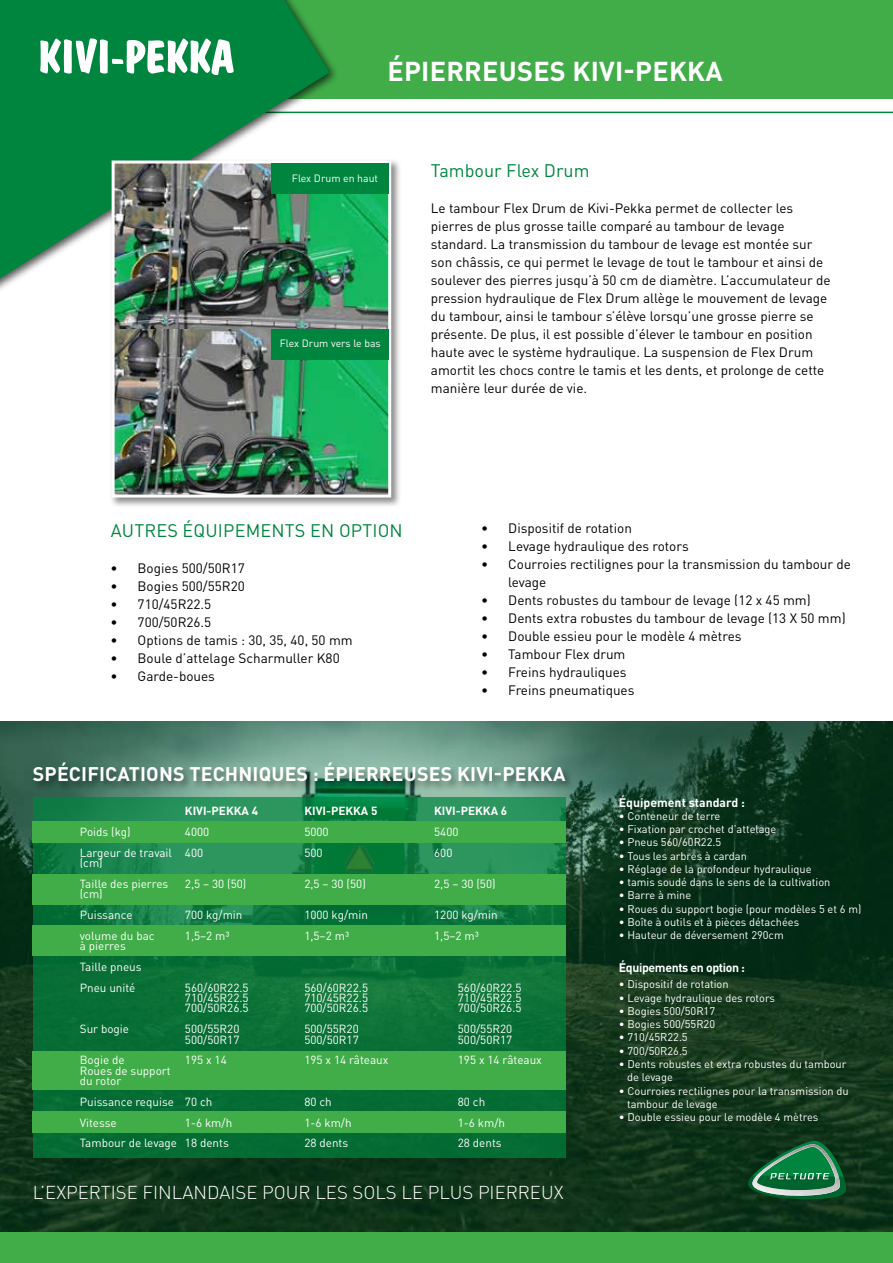
<style>
.page{position:relative;width:893px;height:1263px;background:#fff}
.page>*{position:absolute;margin:0;border:0;box-sizing:border-box;transform-origin:0 0}
.t1{font:300 40.5px/48.6px "DINOT";color:#fff}
.t2{font:700 27px "DINOT";letter-spacing:.01em;color:#fff}
.t3{font:700 19.5px "DINOT";letter-spacing:.01em;color:#fff}
.t4{font:300 18.45px "DINOT";color:#fff}
.t5{font:18px "DINOT";letter-spacing:.01em;color:#00853f}
.t6{font:13.5px/18px "DINOT";color:#000}
.t7{font:700 12.3px "DINOT";letter-spacing:-.03em;color:#fff}
.t8{font:700 12.3px "DINOT";color:#fff}
.t9{font:11.7px/20.7px "DINOT";color:#fff}
.t10{font:700 11.7px "DINOT";color:#fff}
.t11{font:11.1px/13.2px "DINOT";color:#fff}
.t12{font:10.5px "DINOT";color:#fff}
</style>
<div class="page">
<svg style="left:340px;top:0;width:553px;height:113px;background:#55b55d"></svg>
<svg style="left:0;top:0;width:330px;height:278px;background:#269559"></svg>
<svg style="left:40px;top:38px;width:194px;height:37px"></svg>
<img style="left:0;top:721px;width:893px;height:511px">
<div style="left:0;top:1232px;width:893px;height:31px;background:#41ad49"></div>
<div style="left:110px;top:159px;width:291px;height:348px;background:#000;opacity:.45"></div>
<img style="left:116px;top:165px;width:271px;height:328px">
<div style="left:112px;top:161px;width:279px;height:336px;border:3px solid #fff"></div>
<div style="left:271px;top:163px;width:117px;height:31px;background:#00853f"></div>
<div style="left:271px;top:329px;width:117px;height:30px;background:#00853f"></div>
<svg style="left:33px;top:798px;width:533px;height:360px;background:#0f773d"></svg>
<div style="left:33px;top:821px;width:533px;height:21px;background:#41ad49"></div>
<div style="left:33px;top:1111px;width:533px;height:21px;background:#41ad49"></div>
<div style="left:33px;top:874px;width:533px;height:30px;background:#41ad49"></div>
<div style="left:33px;top:925px;width:533px;height:30px;background:#41ad49"></div>
<div style="left:33px;top:1051px;width:533px;height:39px;background:#41ad49"></div>
<div style="left:32px;top:761px;width:543px;height:30px;background:#000;opacity:.45"></div>
<svg style="left:747px;top:1139px;width:103px;height:65px;background:#266943"></svg>
<h2 class="t2" style="left:387px;top:52px;width:337px">ÉPIERREUSES KIVI-PEKKA</h2>
<p class="t12" style="left:292px;top:171px;width:88px">Flex Drum en haut</p>
<p class="t12" style="left:280px;top:336px;width:102px">Flex Drum vers le bas</p>
<h3 class="t5" style="left:431px;top:159px;width:160px">Tambour Flex Drum</h3>
<p class="t6" style="left:431px;top:199px;width:401px">Le tambour Flex Drum de Kivi-Pekka permet de collecter les pierres de plus grosse taille comparé au tambour de levage standard. La transmission du tambour de levage est montée sur son châssis, ce qui permet le levage de tout le tambour et ainsi de soulever des pierres jusqu’à 50 cm de diamètre. L’accumulateur de pression hydraulique de Flex Drum allège le mouvement de levage du tambour, ainsi le tambour s’élève lorsqu’une grosse pierre se présente. De plus, il est possible d’élever le tambour en position haute avec le système hydraulique. La suspension de Flex Drum amortit les chocs contre le tamis et les dents, et prolonge de cette manière leur durée de vie.</p>
<h3 class="t5" style="left:111px;top:518px;width:294px">AUTRES ÉQUIPEMENTS EN OPTION</h3>
<p class="t6" style="left:111px;top:558px;width:136px">• Bogies 500/50R17</p>
<p class="t6" style="left:111px;top:576px;width:136px">• Bogies 500/55R20</p>
<p class="t6" style="left:111px;top:594px;width:102px">• 710/45R22.5</p>
<p class="t6" style="left:111px;top:612px;width:102px">• 700/50R26.5</p>
<p class="t6" style="left:111px;top:630px;width:244px">• Options de tamis : 30, 35, 40, 50 mm</p>
<p class="t6" style="left:111px;top:648px;width:231px">• Boule d’attelage Scharmuller K80</p>
<p class="t6" style="left:111px;top:666px;width:106px">• Garde-boues</p>
<p class="t6" style="left:481px;top:519px;width:152px">• Dispositif de rotation</p>
<p class="t6" style="left:481px;top:537px;width:209px">• Levage hydraulique des rotors</p>
<p class="t6" style="left:508px;top:555px;width:344px;text-indent:-27px">• Courroies rectilignes pour la transmission du tambour de levage</p>
<p class="t6" style="left:481px;top:591px;width:331px">• Dents robustes du tambour de levage (12 x 45 mm)</p>
<p class="t6" style="left:481px;top:609px;width:366px">• Dents extra robustes du tambour de levage (13 X 50 mm)</p>
<p class="t6" style="left:481px;top:627px;width:262px">• Double essieu pour le modèle 4 mètres</p>
<p class="t6" style="left:481px;top:645px;width:146px">• Tambour Flex drum</p>
<p class="t6" style="left:481px;top:663px;width:147px">• Freins hydrauliques</p>
<p class="t6" style="left:481px;top:681px;width:155px">• Freins pneumatiques</p>
<h1 class="t1" style="left:97px;top:741px;width:660px">SUOMALAISTA OSAAMISTA SUOMEN<br>KIVISIMMILTÄ PELLOILTA.</h1>
<h3 class="t3" style="left:33px;top:761px;width:534px">SPÉCIFICATIONS TECHNIQUES : ÉPIERREUSES KIVI-PEKKA</h3>
<p class="t10" style="left:185px;top:803px;width:75px">KIVI-PEKKA 4</p>
<p class="t10" style="left:304px;top:803px;width:75px">KIVI-PEKKA 5</p>
<p class="t10" style="left:434px;top:803px;width:75px">KIVI-PEKKA 6</p>
<p class="t9" style="left:80px;top:821px;width:52px">Poids (kg)</p>
<p class="t9" style="left:185px;top:821px;width:26px">4000</p>
<p class="t9" style="left:304px;top:821px;width:26px">5000</p>
<p class="t9" style="left:434px;top:821px;width:26px">5400</p>
<p class="t9" style="left:80px;top:841px;width:125px">Largeur de travail 400</p>
<p class="t9" style="left:304px;top:841px;width:20px">500</p>
<p class="t9" style="left:434px;top:841px;width:20px">600</p>
<p class="t9" style="left:80px;top:852px;width:90px">(cm)<br>Taille des pierres</p>
<p class="t8" style="left:619px;top:794px;width:128px">Équipement standard :</p>
<p class="t11" style="left:619px;top:809px;width:103px">• Conteneur de terre</p>
<p class="t11" style="left:619px;top:822px;width:159px">• Fixation par crochet d’attelage</p>
<p class="t11" style="left:619px;top:835px;width:104px">• Pneus 560/60R22.5</p>
<p class="t11" style="left:619px;top:849px;width:130px">• Tous les arbres à cardan</p>
<p class="t11" style="left:619px;top:862px;width:194px">• Réglage de la profondeur hydraulique</p>
<p class="t11" style="left:619px;top:875px;width:213px">• tamis soudé dans le sens de la cultivation</p>
<p class="t11" style="left:619px;top:888px;width:74px">• Barre à mine</p>
<p class="t11" style="left:619px;top:902px;width:244px">• Roues du support bogie (pour modèles 5 et 6 m)</p>
<p class="t11" style="left:619px;top:915px;width:182px">• Boîte à outils et à pièces détachées</p>
<p class="t11" style="left:619px;top:928px;width:166px">• Hauteur de déversement 290cm</p>
<p class="t7" style="left:619px;top:959px;width:128px">Équipements en option :</p>
<p class="t11" style="left:619px;top:977px;width:111px">• Dispositif de rotation</p>
<p class="t11" style="left:619px;top:991px;width:158px">• Levage hydraulique des rotors</p>
<p class="t11" style="left:619px;top:1004px;width:98px">• Bogies 500/50R17</p>
<p class="t11" style="left:619px;top:1017px;width:98px">• Bogies 500/55R20</p>
<p class="t11" style="left:619px;top:1030px;width:70px">• 710/45R22.5</p>
<p class="t11" style="left:619px;top:1044px;width:70px">• 700/50R26.5</p>
<p class="t11" style="left:627px;top:1057px;width:221px;text-indent:-8px">• Dents robustes et extra robustes du tambour de levage</p>
<p class="t11" style="left:627px;top:1083px;width:223px;text-indent:-8px">• Courroies rectilignes pour la transmission du tambour de levage</p>
<p class="t11" style="left:619px;top:1110px;width:201px">• Double essieu pour le modèle 4 mètres</p>
<p class="t9" style="left:185px;top:873px;width:63px">2,5 – 30 (50)</p>
<p class="t9" style="left:304px;top:873px;width:63px">2,5 – 30 (50)</p>
<p class="t9" style="left:434px;top:873px;width:63px">2,5 – 30 (50)</p>
<p class="t9" style="left:80px;top:883px;width:54px">(cm)<br>Puissance</p>
<p class="t9" style="left:185px;top:904px;width:59px">700 kg/min</p>
<p class="t9" style="left:304px;top:904px;width:65px">1000 kg/min</p>
<p class="t9" style="left:434px;top:904px;width:65px">1200 kg/min</p>
<p class="t9" style="left:80px;top:925px;width:76px">volume du bac</p>
<p class="t9" style="left:185px;top:925px;width:46px">1,5–2 m³</p>
<p class="t9" style="left:304px;top:925px;width:46px">1,5–2 m³</p>
<p class="t9" style="left:434px;top:925px;width:46px">1,5–2 m³</p>
<p class="t9" style="left:80px;top:935px;width:63px">à pierres<br>Taille pneus<br>Pneu unité</p>
<p class="t9" style="left:185px;top:976px;width:65px">560/60R22.5</p>
<p class="t9" style="left:304px;top:976px;width:65px">560/60R22.5</p>
<p class="t9" style="left:458px;top:976px;width:65px">560/60R22.5</p>
<p class="t9" style="left:185px;top:987px;width:65px">710/45R22.5</p>
<p class="t9" style="left:304px;top:987px;width:65px">710/45R22.5</p>
<p class="t9" style="left:458px;top:987px;width:65px">710/45R22.5</p>
<p class="t9" style="left:185px;top:997px;width:65px">700/50R26.5</p>
<p class="t9" style="left:304px;top:997px;width:65px">700/50R26.5</p>
<p class="t9" style="left:458px;top:997px;width:65px">700/50R26.5</p>
<p class="t9" style="left:80px;top:1018px;width:51px">Sur bogie</p>
<p class="t9" style="left:185px;top:1018px;width:56px">500/55R20</p>
<p class="t9" style="left:304px;top:1018px;width:56px">500/55R20</p>
<p class="t9" style="left:458px;top:1018px;width:56px">500/55R20</p>
<p class="t9" style="left:185px;top:1028px;width:56px">500/50R17</p>
<p class="t9" style="left:304px;top:1028px;width:56px">500/50R17</p>
<p class="t9" style="left:458px;top:1028px;width:56px">500/50R17</p>
<p class="t9" style="left:80px;top:1049px;width:46px">Bogie de</p>
<p class="t9" style="left:185px;top:1049px;width:43px">195 x 14</p>
<p class="t9" style="left:304px;top:1049px;width:86px">195 x 14 râteaux</p>
<p class="t9" style="left:458px;top:1049px;width:86px">195 x 14 râteaux</p>
<p class="t9" style="left:80px;top:1065px;width:92px;line-height:10.4px">Roues de support du rotor</p>
<p class="t9" style="left:80px;top:1091px;width:134px">Puissance requise 70 ch</p>
<p class="t9" style="left:304px;top:1091px;width:29px">80 ch</p>
<p class="t9" style="left:458px;top:1091px;width:29px">80 ch</p>
<p class="t9" style="left:80px;top:1111px;width:38px">Vitesse</p>
<p class="t9" style="left:185px;top:1111px;width:49px">1-6 km/h</p>
<p class="t9" style="left:304px;top:1111px;width:49px">1-6 km/h</p>
<p class="t9" style="left:458px;top:1111px;width:49px">1-6 km/h</p>
<p class="t9" style="left:80px;top:1132px;width:151px">Tambour de levage 18 dents</p>
<p class="t9" style="left:304px;top:1132px;width:45px">28 dents</p>
<p class="t9" style="left:458px;top:1132px;width:45px">28 dents</p>
<h3 class="t4" style="left:33px;top:1179px;width:532px">L’EXPERTISE FINLANDAISE POUR LES SOLS LE PLUS PIERREUX</h3>
</div>
